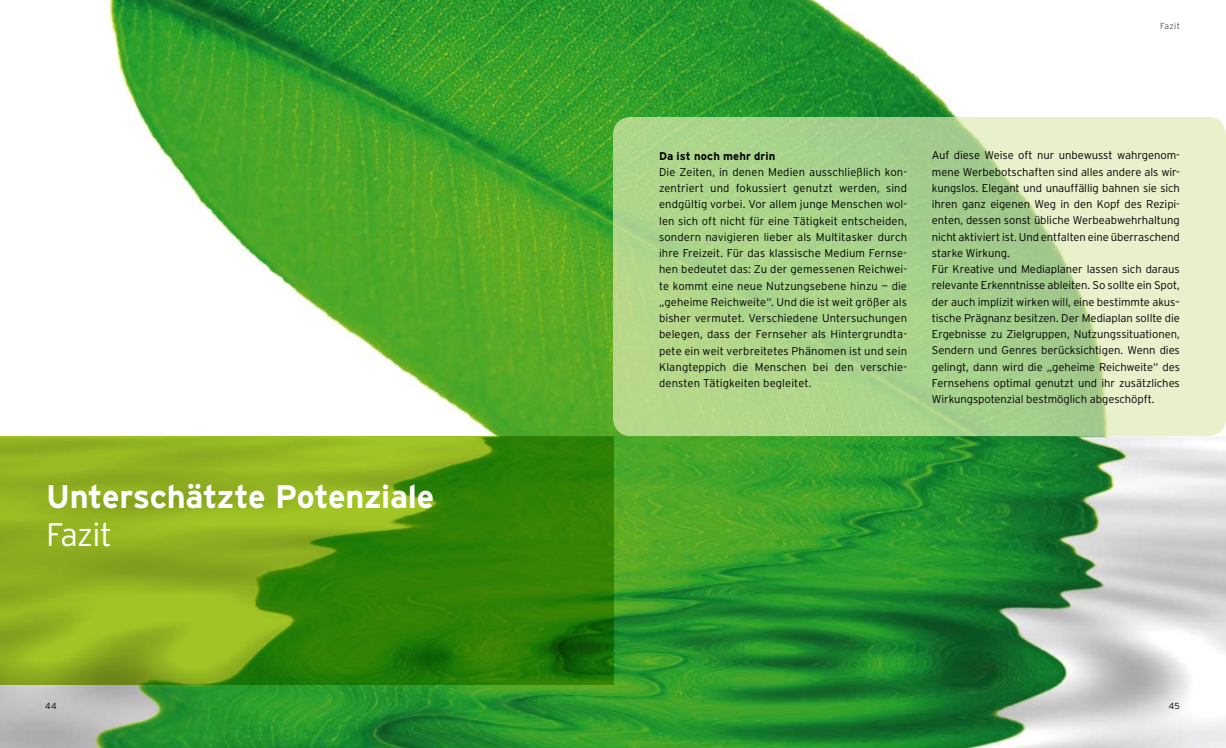
<style>
.page{position:relative;width:1226px;height:748px;background:#fff}
.page>*{position:absolute;margin:0;border:0;box-sizing:border-box;transform-origin:0 0}
.t1{font:700 32.5px "Interstate";letter-spacing:-.015em;color:#fff}
.t2{font:300 32.5px "Interstate";letter-spacing:-.02em;color:#fff}
.t3{font:300 11.25px/16.2px "Interstate";letter-spacing:-.005em;color:#000;text-align:justify}
.t4{font:700 11.25px "Interstate";letter-spacing:.01em;color:#000}
.t5{font:300 8.75px "Interstate";letter-spacing:.03em;color:#58585a}
.t6{font:300 8.75px "Interstate";color:#000}
</style>
<div class="page">
<img style="left:0;top:0;width:1226px;height:748px">
<svg style="left:0;top:436px;width:614px;height:248px;background:#649c14"></svg>
<svg style="left:613px;top:117px;width:613px;height:319px;background:#bbda9d"></svg>
<h1 class="t1" style="left:46px;top:479px;width:390px">Unterschätzte Potenziale</h1>
<h1 class="t2" style="left:46px;top:516px;width:68px">Fazit</h1>
<p class="t5" style="left:1160px;top:21px;width:21px">Fazit</p>
<p class="t4" style="left:659px;top:149px;width:118px">Da ist noch mehr drin</p>
<p class="t3" style="left:659px;top:164px;width:250px">Die Zeiten, in denen Medien ausschließlich kon&shy;zentriert und fokussiert genutzt werden, sind endgültig vorbei. Vor allem junge Menschen wol&shy;len sich oft nicht für eine Tätigkeit entscheiden, sondern navigieren lieber als Multitasker durch ihre Freizeit. Für das klassische Medium Fernse&shy;hen bedeutet das: Zu der gemessenen Reichwei&shy;te kommt eine neue Nutzungsebene hinzu — die „geheime Reichweite“. Und die ist weit größer als bisher vermutet. Verschiedene Untersuchungen belegen, dass der Fernseher als Hintergrundta&shy;pete ein weit verbreitetes Phänomen ist und sein Klangteppich die Menschen bei den verschie&shy;densten Tätigkeiten begleitet.</p>
<p class="t3" style="left:932px;top:147px;width:250px;text-align:left">Auf diese Weise oft nur unbewusst wahrgenom&shy;mene Werbebotschaften sind alles andere als wir&shy;kungslos. Elegant und unauffällig bahnen sie sich ihren ganz eigenen Weg in den Kopf des Rezipi&shy;enten, dessen sonst übliche Werbeabwehrhaltung nicht aktiviert ist. Und entfalten eine überraschend starke Wirkung.<br>Für Kreative und Mediaplaner lassen sich daraus relevante Erkenntnisse ableiten. So sollte ein Spot, der auch implizit wirken will, eine bestimmte akus– tische Prägnanz besitzen. Der Mediaplan sollte die Ergebnisse zu Zielgruppen, Nutzungssituationen, Sendern und Genres berücksichtigen. Wenn dies gelingt, dann wird die „geheime Reichweite“ des Fernsehens optimal genutzt und ihr zusätzliches Wirkungspotenzial bestmöglich abgeschöpft.</p>
<p class="t6" style="left:45px;top:701px;width:13px">44</p>
<p class="t6" style="left:1169px;top:701px;width:13px">45</p>
</div>
